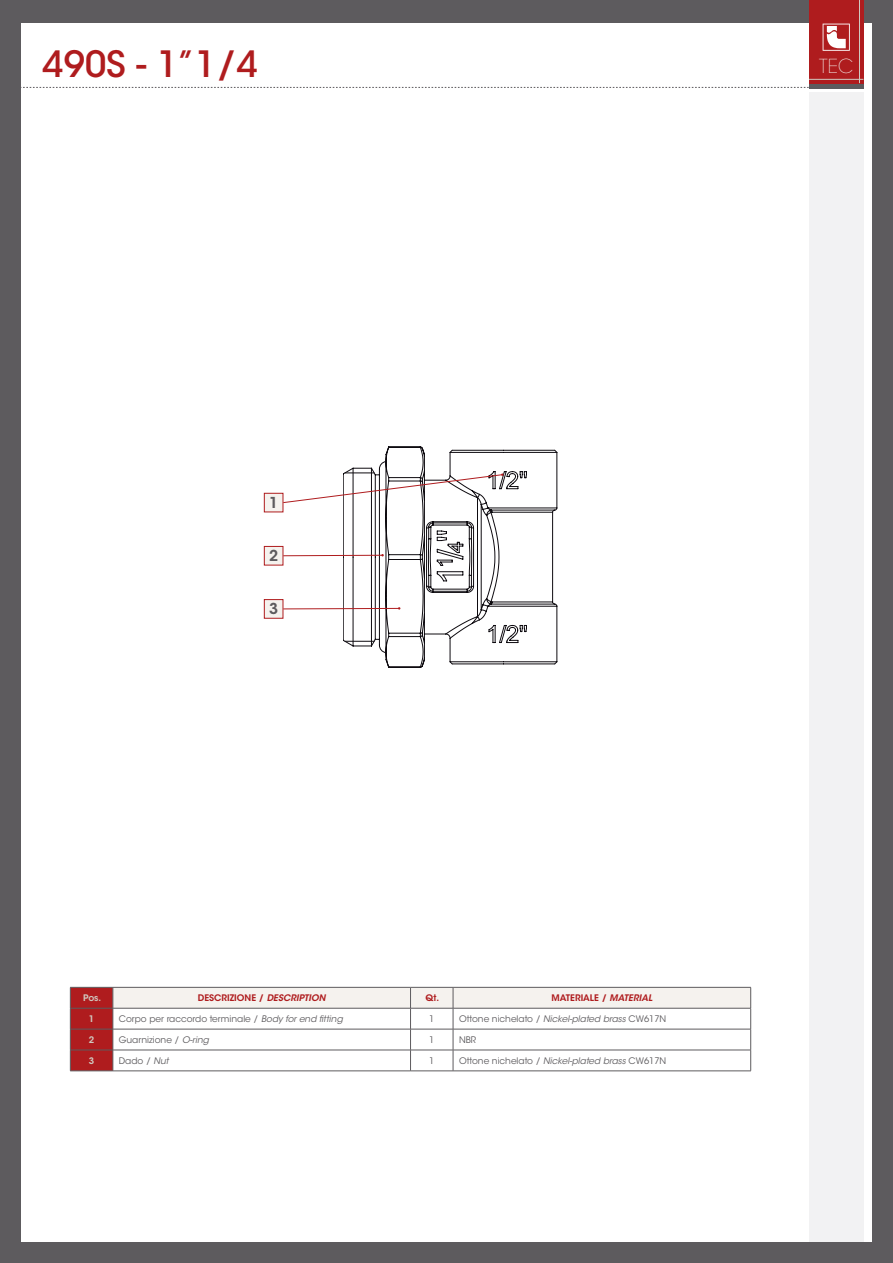
<style>
.page{position:relative;width:893px;height:1263px;background:#5d5b5e}
.page>*{position:absolute;margin:0;border:0;box-sizing:border-box;transform-origin:0 0}
.t1{font:500 36px "ITC Avant Garde Std";color:#af1c1e}
.t2{font:200 19.2px "ITC Avant Garde Std";color:#f5f2ee}
.t3{font:600 15px "ITC Avant Garde Std";color:#5d5b5e}
.t4{font:9px "ITC Avant Garde Std";color:#5d5b5e}
.t5{font:600 9px "ITC Avant Garde Std";color:#af1c1e}
.t6{font:600 9px "ITC Avant Garde Std";color:#d0c9c0}
.s1{font-style:italic}
</style>
<div class="page">
<div style="left:21px;top:23px;width:851px;height:1219px;background:#fff"></div>
<div style="left:809px;top:0;width:54px;height:83px;background:#af1c1e"></div>
<svg style="left:823px;top:24px;width:27px;height:27px"></svg>
<hr style="left:809px;top:79px;width:54px;height:1px;background:#d0c9c0">
<hr style="left:859px;top:0;width:1px;height:83px;background:#d0c9c0">
<hr style="left:809px;top:84px;width:54px;height:4px;background:#5d5b5e">
<div style="left:809px;top:93px;width:54px;height:1149px;background:#f2f2f3"></div>
<svg style="left:21px;top:87px;width:788px;height:1px"></svg>
<svg style="left:70px;top:987px;width:681px;height:83px"></svg>
<hr style="left:70px;top:1070px;width:43px;height:1px;background:#5d5b5e">
<hr style="left:113px;top:1070px;width:298px;height:1px;background:#5d5b5e">
<hr style="left:411px;top:1070px;width:42px;height:1px;background:#5d5b5e">
<hr style="left:453px;top:1070px;width:298px;height:1px;background:#5d5b5e">
<svg style="left:345px;top:447px;width:212px;height:220px"></svg>
<svg style="left:283px;top:473px;width:221px;height:30px"></svg>
<div style="left:264px;top:493px;width:19px;height:19px;background:#f5f2ee"></div>
<div style="left:264px;top:493px;width:19px;height:19px;border:1px solid #af1c1e"></div>
<svg style="left:283px;top:554px;width:101px;height:2px"></svg>
<div style="left:264px;top:546px;width:19px;height:19px;background:#f5f2ee"></div>
<div style="left:264px;top:546px;width:19px;height:19px;border:1px solid #af1c1e"></div>
<svg style="left:283px;top:607px;width:117px;height:3px"></svg>
<div style="left:264px;top:600px;width:19px;height:18px;background:#f5f2ee"></div>
<div style="left:264px;top:599px;width:19px;height:19px;border:1px solid #af1c1e"></div>
<p class="t1" style="left:43px;top:41px;width:217px">490S - 1”1/4</p>
<h2 class="t2" style="left:819px;top:55px;width:36px">TEC</h2>
<p class="t3" style="left:269px;top:493px;width:11px">1</p>
<p class="t3" style="left:269px;top:546px;width:11px">2</p>
<p class="t3" style="left:269px;top:599px;width:11px">3</p>
<p class="t6" style="left:83px;top:992px;width:20px">Pos.</p>
<p class="t5" style="left:198px;top:992px;width:129px">DESCRIZIONE / <span class="s1">DESCRIPTION</span></p>
<p class="t5" style="left:426px;top:992px;width:15px">Qt.</p>
<p class="t5" style="left:552px;top:992px;width:102px">MATERIALE / <span class="s1">MATERIAL</span></p>
<p class="t6" style="left:89px;top:1013px;width:7px">1</p>
<p class="t4" style="left:119px;top:1013px;width:225px">Corpo per raccordo terminale / <span class="s1">Body for end fitting</span></p>
<p class="t4" style="left:429px;top:1013px;width:7px">1</p>
<p class="t4" style="left:459px;top:1013px;width:209px">Ottone nichelato / <span class="s1">Nickel-plated brass</span> CW617N</p>
<p class="t6" style="left:89px;top:1034px;width:7px">2</p>
<p class="t4" style="left:119px;top:1034px;width:92px">Guarnizione / <span class="s1">O-ring</span></p>
<p class="t4" style="left:429px;top:1034px;width:7px">1</p>
<p class="t4" style="left:459px;top:1034px;width:19px">NBR</p>
<p class="t6" style="left:89px;top:1055px;width:7px">3</p>
<p class="t4" style="left:119px;top:1055px;width:51px">Dado / <span class="s1">Nut</span></p>
<p class="t4" style="left:429px;top:1055px;width:7px">1</p>
<p class="t4" style="left:459px;top:1055px;width:209px">Ottone nichelato / <span class="s1">Nickel-plated brass</span> CW617N</p>
</div>
